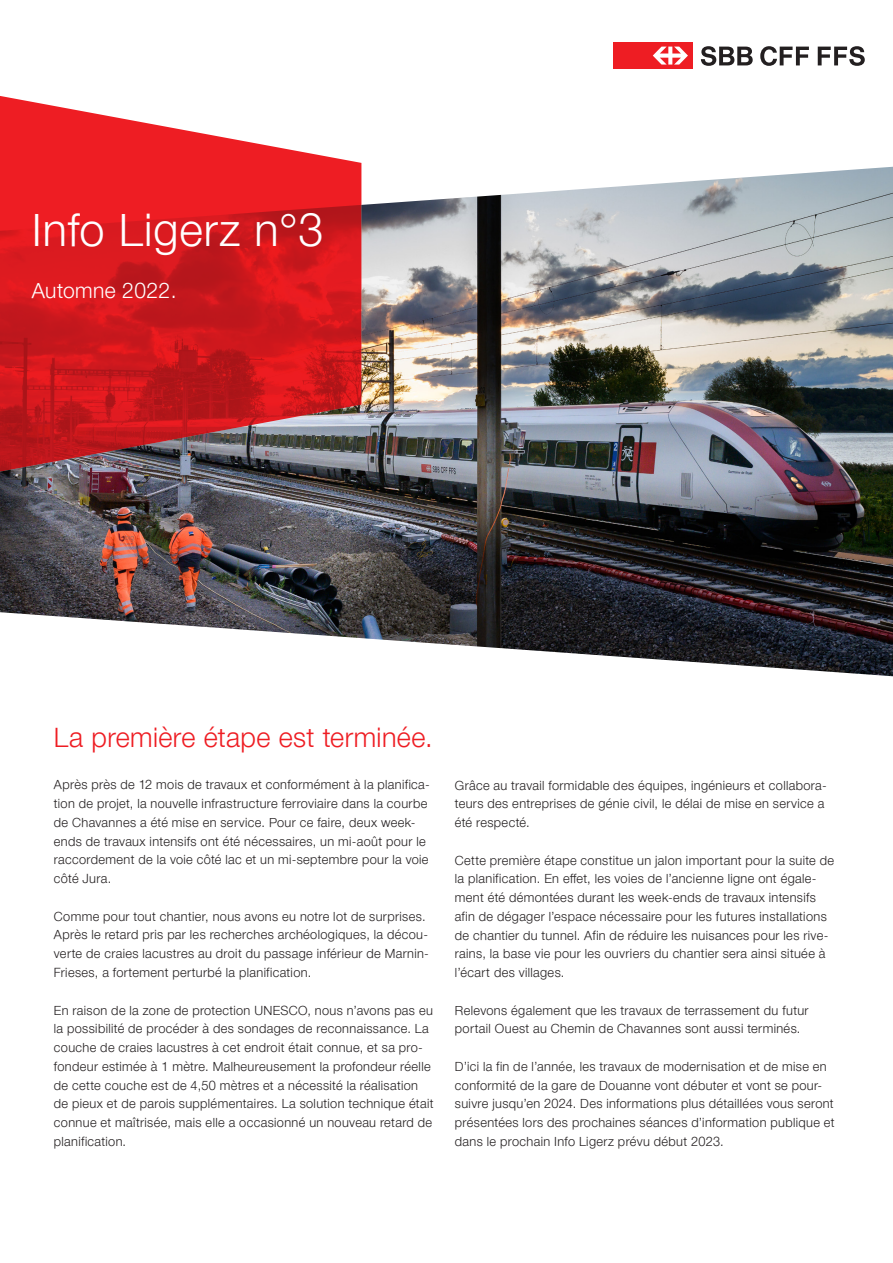
<style>
.page{position:relative;width:893px;height:1263px;background:#fff}
.page>*{position:absolute;margin:0;border:0;box-sizing:border-box;transform-origin:0 0}
.t1{font:300 45px "SBB";letter-spacing:.02em;color:#fff}
.t2{font:300 27px "SBB";letter-spacing:.015em;color:#ee1d23}
.t3{font:300 21px "SBB";letter-spacing:.02em;color:#fff}
.t4{font:300 12.75px/18.8px "SBB";letter-spacing:.03em;color:#231f20}
</style>
<div class="page">
<img style="left:0;top:166px;width:893px;height:511px">
<svg style="left:0;top:96px;width:361px;height:378px;background:#cf363b"></svg>
<svg style="left:701px;top:46px;width:52px;height:20px"></svg>
<svg style="left:760px;top:46px;width:49px;height:20px"></svg>
<div style="left:613px;top:42px;width:79px;height:27px;background:#ee1d23"></div>
<svg style="left:653px;top:47px;width:35px;height:18px"></svg>
<svg style="left:818px;top:46px;width:47px;height:20px"></svg>
<h1 class="t1" style="left:32px;top:198px;width:293px">Info Ligerz n°3</h1>
<p class="t3" style="left:32px;top:276px;width:146px">Automne 2022.</p>
<h2 class="t2" style="left:54px;top:718px;width:380px">La première étape est terminée.</h2>
<p class="t4" style="left:54px;top:775px;width:377px">Après près de 12 mois de travaux et conformément à la planifica&shy;tion de projet, la nouvelle infrastructure ferroviaire dans la courbe de Chavannes a été mise en service. Pour ce faire, deux week&shy;ends de travaux intensifs ont été nécessaires, un mi-août pour le raccordement de la voie côté lac et un mi-septembre pour la voie côté Jura.</p>
<p class="t4" style="left:54px;top:906px;width:373px">Comme pour tout chantier, nous avons eu notre lot de surprises.</p>
<p class="t4" style="left:54px;top:925px;width:377px">Après le retard pris par les recherches archéologiques, la décou&shy;verte de craies lacustres au droit du passage inférieur de Marnin-</p>
<p class="t4" style="left:54px;top:962px;width:259px">Frieses, a fortement perturbé la planification.</p>
<p class="t4" style="left:54px;top:1000px;width:380px">En raison de la zone de protection UNESCO, nous n’avons pas eu la possibilité de procéder à des sondages de reconnaissance. La</p>
<p class="t4" style="left:54px;top:1056px;width:381px">fondeur estimée à 1 mètre. Malheureusement la profondeur réelle de cette couche est de 4,50 mètres et a nécessité la réalisation de pieux et de parois supplémentaires. La solution technique était connue et maîtrisée, mais elle a occasionné un nouveau retard de planification.</p>
<p class="t4" style="left:54px;top:1037px;width:371px">couche de craies lacustres à cet endroit était connue, et sa pro-</p>
<p class="t4" style="left:455px;top:775px;width:373px">Grâce au travail formidable des équipes, ingénieurs et collabora-</p>
<p class="t4" style="left:455px;top:794px;width:371px">teurs des entreprises de génie civil, le délai de mise en service a été respecté.</p>
<p class="t4" style="left:455px;top:850px;width:381px">Cette première étape constitue un jalon important pour la suite de</p>
<p class="t4" style="left:455px;top:887px;width:373px">ment été démontées durant les week-ends de travaux intensifs afin de dégager l’espace nécessaire pour les futures installations</p>
<p class="t4" style="left:455px;top:944px;width:372px">rains, la base vie pour les ouvriers du chantier sera ainsi située à l’écart des villages.</p>
<p class="t4" style="left:455px;top:1000px;width:355px">Relevons également que les travaux de terrassement du futur portail Ouest au Chemin de Chavannes sont aussi terminés.</p>
<p class="t4" style="left:455px;top:1056px;width:381px">D’ici la fin de l’année, les travaux de modernisation et de mise en conformité de la gare de Douanne vont débuter et vont se pour&shy;suivre jusqu’en 2024. Des informations plus détaillées vous seront présentées lors des prochaines séances d’information publique et dans le prochain Info Ligerz prévu début 2023.</p>
<p class="t4" style="left:455px;top:869px;width:363px">la planification. En effet, les voies de l’ancienne ligne ont égale-</p>
<p class="t4" style="left:455px;top:925px;width:375px">de chantier du tunnel. Afin de réduire les nuisances pour les rive-</p>
</div>
